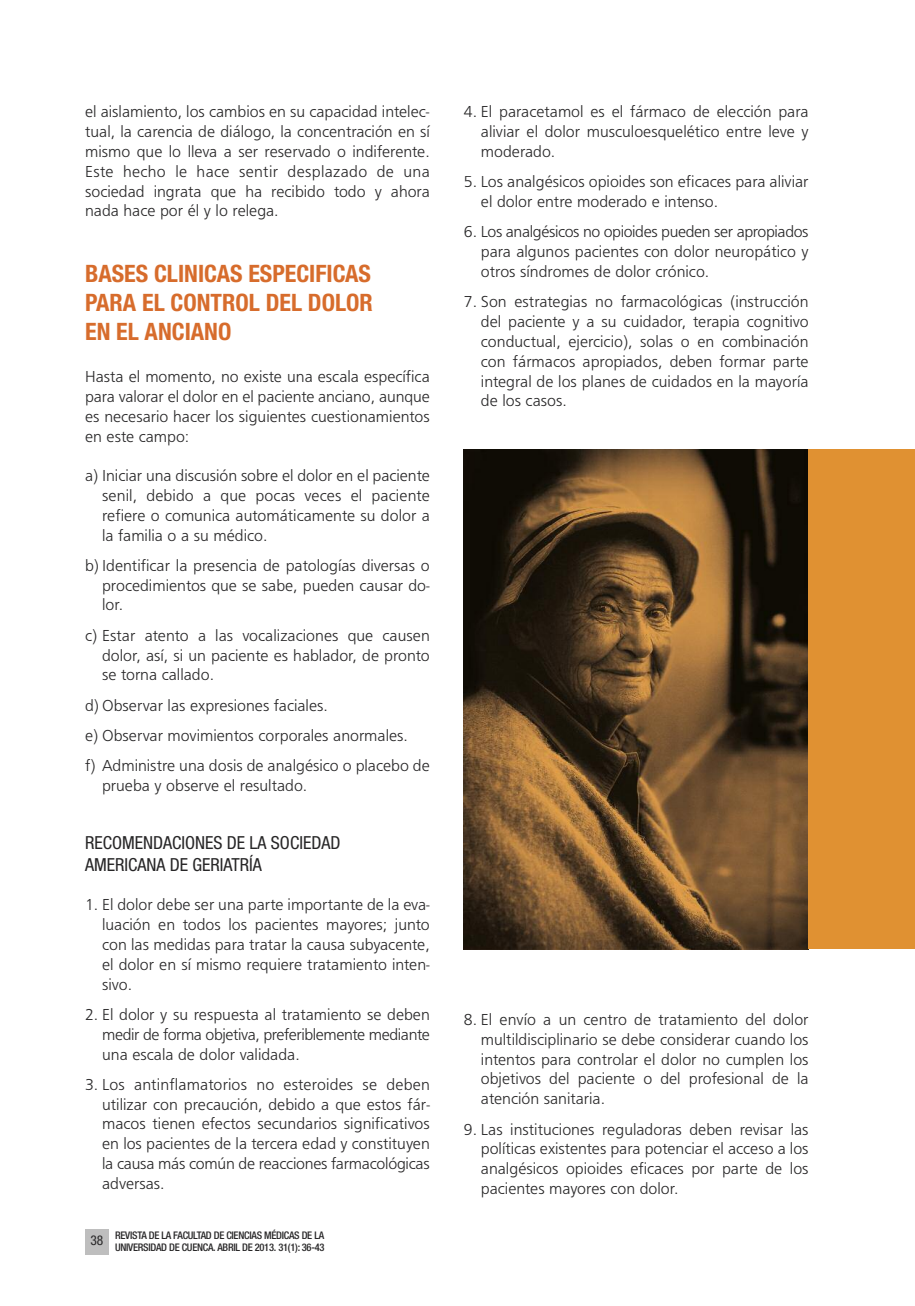
<style>
.page{position:relative;width:915px;height:1306px;background:#fff}
.page>*{position:absolute;margin:0;border:0;box-sizing:border-box;transform-origin:0 0}
.t1{font:700 condensed 24px/28.8px "Helvetica Neue LT Std";color:#d76c2c;text-align:justify}
.t2{font:condensed 18px/21.6px "Helvetica Neue LT Std";color:#272627}
.t3{font:16.5px/19.8px "Frugal Sans Light DTC";color:#272627;text-align:justify}
.t4{font:condensed 13.5px "Helvetica Neue LT Std";color:#272627}
.t5{font:500 condensed 10.5px/12.6px "Helvetica Neue LT Std";letter-spacing:-.025em;color:#272627}
</style>
<div class="page">
<div style="left:85px;top:1228px;width:23px;height:26px;background:#bebebe"></div>
<img style="left:463px;top:450px;width:345px;height:499px">
<div style="left:808px;top:450px;width:106px;height:499px;background:#e09132"></div>
<p class="t3" style="left:85px;top:102px;width:346px">el aislamiento, los cambios en su capacidad intelec&shy;tual, la carencia de diálogo, la concentración en sí mismo que lo lleva a ser reservado o indiferente.<br>Este hecho le hace sentir desplazado de una sociedad ingrata que ha recibido todo y ahora nada hace por él y lo relega.</p>
<h1 class="t1" style="left:85px;top:261px;width:289px">BASES CLINICAS ESPECIFICAS PARA EL CONTROL DEL DOLOR EN EL ANCIANO</h1>
<p class="t3" style="left:85px;top:366px;width:346px">Hasta el momento, no existe una escala específica para valorar el dolor en el paciente anciano, aunque es necesario hacer los siguientes cuestionamientos en este campo:</p>
<p class="t3" style="left:102px;top:465px;width:329px;text-indent:-17px">a) Iniciar una discusión sobre el dolor en el paciente senil, debido a que pocas veces el paciente refiere o comunica automáticamente su dolor a la familia o a su médico.</p>
<p class="t3" style="left:102px;top:555px;width:329px;text-indent:-17px">b) Identificar la presencia de patologías diversas o procedimientos que se sabe, pueden causar do&shy;lor.</p>
<p class="t3" style="left:102px;top:625px;width:329px;text-indent:-17px">c) Estar atento a las vocalizaciones que causen dolor, así, si un paciente es hablador, de pronto se torna callado.</p>
<p class="t3" style="left:85px;top:690px;width:346px;line-height:30.3px;text-align:left">d) Observar las expresiones faciales.<br>e) Observar movimientos corporales anormales.<br>f) Administre una dosis de analgésico o placebo de</p>
<p class="t3" style="left:102px;top:775px;width:207px">prueba y observe el resultado.</p>
<p class="t2" style="left:85px;top:833px;width:257px">RECOMENDACIONES DE LA SOCIEDAD<br>AMERICANA DE GERIATRÍA</p>
<p class="t3" style="left:102px;top:894px;width:329px;text-indent:-17px">1. El dolor debe ser una parte importante de la eva&shy;luación en todos los pacientes mayores; junto con las medidas para tratar la causa subyacente, el dolor en sí mismo requiere tratamiento inten&shy;sivo.</p>
<p class="t3" style="left:102px;top:1004px;width:329px;text-indent:-17px">2. El dolor y su respuesta al tratamiento se deben medir de forma objetiva, preferiblemente mediante una escala de dolor validada.</p>
<p class="t3" style="left:102px;top:1074px;width:329px;text-indent:-17px">3. Los antinflamatorios no esteroides se deben utilizar con precaución, debido a que estos fár&shy;macos tienen efectos secundarios significativos en los pacientes de la tercera edad y constituyen la causa más común de reacciones farmacológicas adversas.</p>
<p class="t4" style="left:90px;top:1235px;width:14px">38</p>
<p class="t5" style="left:115px;top:1229px;width:211px">REVISTA DE LA FACULTAD DE CIENCIAS MÉDICAS DE LA<br>UNIVERSIDAD DE CUENCA. ABRIL DE 2013. 31(1): 36-43</p>
<p class="t3" style="left:480px;top:102px;width:329px;text-indent:-17px">4. El paracetamol es el fármaco de elección para aliviar el dolor musculoesquelético entre leve y moderado.</p>
<p class="t3" style="left:480px;top:172px;width:329px;text-indent:-17px">5. Los analgésicos opioides son eficaces para aliviar el dolor entre moderado e intenso.</p>
<p class="t3" style="left:480px;top:222px;width:329px;text-indent:-17px">6. Los analgésicos no opioides pueden ser apropiados para algunos pacientes con dolor neuropático y otros síndromes de dolor crónico.</p>
<p class="t3" style="left:480px;top:292px;width:329px;text-indent:-17px">7. Son estrategias no farmacológicas (instrucción del paciente y a su cuidador, terapia cognitivo conductual, ejercicio), solas o en combinación con fármacos apropiados, deben formar parte integral de los planes de cuidados en la mayoría de los casos.</p>
<p class="t3" style="left:480px;top:1009px;width:329px;text-indent:-17px">8. El envío a un centro de tratamiento del dolor multildisciplinario se debe considerar cuando los intentos para controlar el dolor no cumplen los objetivos del paciente o del profesional de la atención sanitaria.</p>
<p class="t3" style="left:480px;top:1118px;width:329px;text-indent:-17px">9. Las instituciones reguladoras deben revisar las políticas existentes para potenciar el acceso a los analgésicos opioides eficaces por parte de los pacientes mayores con dolor.</p>
</div>
